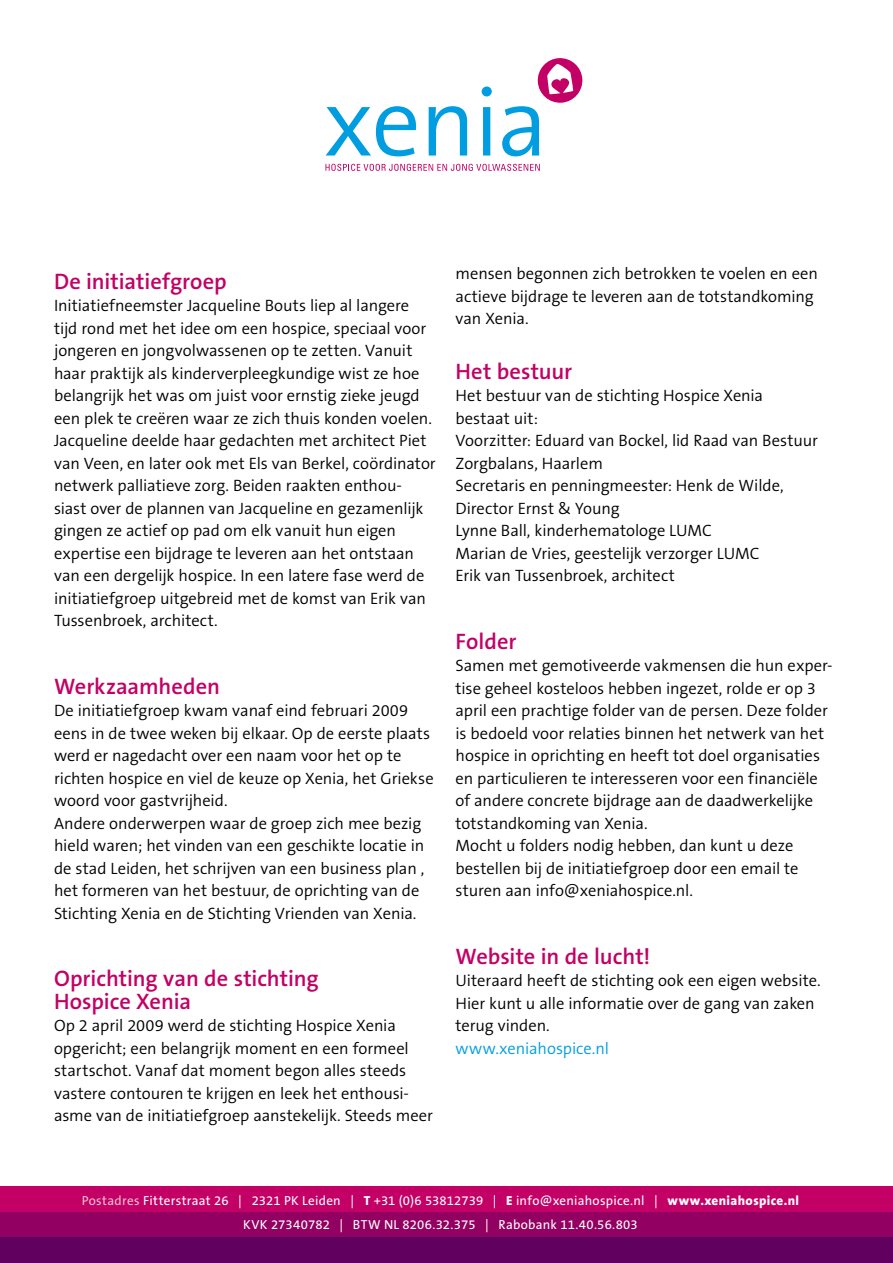
<style>
.page{position:relative;width:893px;height:1263px;background:#fff}
.page>*{position:absolute;margin:0;border:0;box-sizing:border-box;transform-origin:0 0}
.t1{font:600 22.5px/22.5px "The Sans B6";color:#c30065}
.t2{font:300 16.5px/22.5px "The Sans B4";letter-spacing:-.005em;color:#000}
.t3{font:300 16.5px "The Sans B4";letter-spacing:-.005em;color:#009ee0}
.t4{font:13.2px/24px "The Sans B5 Plain";letter-spacing:.015em;color:#fff;text-align:center}
.s1{color:#edc1d1}
.s2{font-family:"The Sans B8";font-weight:800}
</style>
<div class="page">
<svg style="left:325px;top:164px;width:215px;height:7px"></svg>
<svg style="left:326px;top:106px;width:90px;height:50px"></svg>
<svg style="left:429px;top:106px;width:38px;height:50px"></svg>
<svg style="left:482px;top:87px;width:10px;height:69px"></svg>
<svg style="left:502px;top:58px;width:81px;height:98px"></svg>
<div style="left:0;top:1186px;width:893px;height:77px;background:#c30065"></div>
<div style="left:0;top:1212px;width:893px;height:25px;background:#920061"></div>
<div style="left:0;top:1237px;width:893px;height:26px;background:#61005e"></div>
<h1 class="t1" style="left:54px;top:271px;width:174px">De initiatiefgroep</h1>
<p class="t2" style="left:54px;top:295px;width:383px">Initiatiefneemster Jacqueline Bouts liep al langere tijd rond met het idee om een hospice, speciaal voor jongeren en jongvolwassenen op te zetten. Vanuit haar praktijk als kinderverpleegkundige wist ze hoe belangrijk het was om juist voor ernstig zieke jeugd een plek te creëren waar ze zich thuis konden voelen.<br>Jacqueline deelde haar gedachten met architect Piet van Veen, en later ook met Els van Berkel, coördinator netwerk palliatieve zorg. Beiden raakten enthou&shy;siast over de plannen van Jacqueline en gezamenlijk gingen ze actief op pad om elk vanuit hun eigen expertise een bijdrage te leveren aan het ontstaan van een dergelijk hospice. In een latere fase werd de initiatiefgroep uitgebreid met de komst van Erik van Tussenbroek, architect.</p>
<h1 class="t1" style="left:54px;top:676px;width:168px">Werkzaamheden</h1>
<p class="t2" style="left:54px;top:700px;width:381px">De initiatiefgroep kwam vanaf eind februari 2009 eens in de twee weken bij elkaar. Op de eerste plaats werd er nagedacht over een naam voor het op te richten hospice en viel de keuze op Xenia, het Griekse woord voor gastvrijheid.<br>Andere onderwerpen waar de groep zich mee bezig hield waren; het vinden van een geschikte locatie in de stad Leiden, het schrijven van een business plan , het formeren van het bestuur, de oprichting van de Stichting Xenia en de Stichting Vrienden van Xenia.</p>
<h1 class="t1" style="left:54px;top:968px;width:266px">Oprichting van de stichting<br>Hospice Xenia</h1>
<p class="t2" style="left:54px;top:1015px;width:380px">Op 2 april 2009 werd de stichting Hospice Xenia opgericht; een belangrijk moment en een formeel startschot. Vanaf dat moment begon alles steeds vastere contouren te krijgen en leek het enthousi&shy;asme van de initiatiefgroep aanstekelijk. Steeds meer</p>
<p class="t2" style="left:455px;top:263px;width:364px">mensen begonnen zich betrokken te voelen en een actieve bijdrage te leveren aan de totstandkoming van Xenia.</p>
<h1 class="t1" style="left:455px;top:361px;width:118px">Het bestuur</h1>
<p class="t2" style="left:455px;top:385px;width:364px">Het bestuur van de stichting Hospice Xenia bestaat uit:<br>Voorzitter: Eduard van Bockel, lid Raad van Bestuur Zorgbalans, Haarlem<br>Secretaris en penningmeester: Henk de Wilde, Director Ernst &amp; Young<br>Lynne Ball, kinderhematologe LUMC<br>Marian de Vries, geestelijk verzorger LUMC<br>Erik van Tussenbroek, architect</p>
<h1 class="t1" style="left:455px;top:631px;width:62px">Folder</h1>
<p class="t2" style="left:455px;top:655px;width:379px">Samen met gemotiveerde vakmensen die hun exper&shy;tise geheel kosteloos hebben ingezet, rolde er op 3 april een prachtige folder van de persen. Deze folder is bedoeld voor relaties binnen het netwerk van het hospice in oprichting en heeft tot doel organisaties en particulieren te interesseren voor een financiële of andere concrete bijdrage aan de daadwerkelijke totstandkoming van Xenia.<br>Mocht u folders nodig hebben, dan kunt u deze bestellen bij de initiatiefgroep door een email te sturen aan info@xeniahospice.nl.</p>
<h1 class="t1" style="left:455px;top:946px;width:196px">Website in de lucht!</h1>
<p class="t2" style="left:455px;top:970px;width:367px">Uiteraard heeft de stichting ook een eigen website.<br>Hier kunt u alle informatie over de gang van zaken terug vinden.</p>
<p class="t3" style="left:455px;top:1039px;width:155px">www.xeniahospice.nl</p>
<p class="t4" style="left:82px;top:1188px;width:719px"><span class="s1">Postadres</span> Fitterstraat 26 | 2321 PK Leiden | <span class="s2">T</span> +31 (0)6 53812739 | <span class="s2">E</span> info@xeniahospice.nl | <span class="s2">www.xeniahospice.nl<br></span>KVK 27340782 | BTW NL 8206.32.375 | Rabobank 11.40.56.803</p>
</div>
